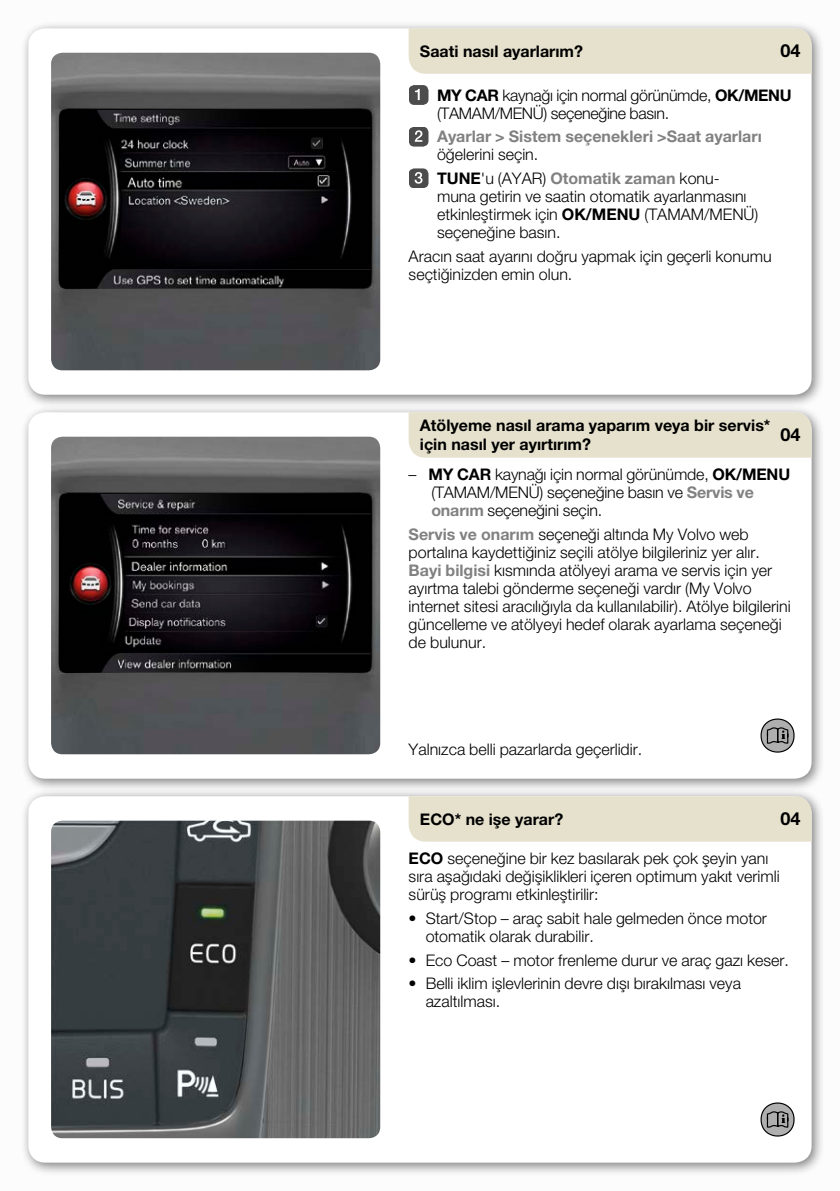
<style>
.page{position:relative;width:840px;height:1191px;background:#fff}
.page>*{position:absolute;margin:0;border:0;box-sizing:border-box;transform-origin:0 0}
.t1{font:700 18px "Helvetica Neue ECG";color:#000}
.t2{font:300 16px/18px "Helvetica Neue ECG";color:#000}
.t3{font:700 16px/19.2px "Helvetica Neue ECG";color:#000}
.t4{font:300 16px/18px "Helvetica Neue ECG";letter-spacing:-.02em;color:#000}
.t5{font:700 16px "Helvetica Neue ECG";color:#808180}
.s1{font-weight:700}
.s2{font-weight:700;color:#808180}
</style>
<div class="page">
<div style="left:20px;top:20px;width:804px;height:388px;background:#000;opacity:.5"></div>
<div style="left:28px;top:28px;width:783px;height:367px;background:#fff;border-radius:17px"></div>
<div style="left:20px;top:404px;width:804px;height:388px;background:#000;opacity:.5"></div>
<div style="left:28px;top:412px;width:783px;height:366px;background:#fff;border-radius:17px"></div>
<div style="left:20px;top:788px;width:804px;height:388px;background:#000;opacity:.5"></div>
<div style="left:28px;top:796px;width:783px;height:366px;background:#fff;border-radius:17px"></div>
<div style="left:408px;top:28px;width:403px;height:46px;background:#e5e1cc"></div>
<img style="left:51px;top:53px;width:329px;height:317px">
<hr style="left:67px;top:109px;width:294px;height:1px;background:#000">
<img style="left:51px;top:437px;width:329px;height:317px">
<hr style="left:67px;top:493px;width:294px;height:1px;background:#000">
<div style="left:408px;top:412px;width:403px;height:46px;background:#e5e1cc"></div>
<img style="left:51px;top:820px;width:329px;height:318px">
<div style="left:408px;top:796px;width:403px;height:45px;background:#e5e1cc"></div>
<svg style="left:409px;top:85px;width:19px;height:20px"></svg>
<svg style="left:409px;top:127px;width:19px;height:20px"></svg>
<svg style="left:409px;top:168px;width:19px;height:20px"></svg>
<svg style="left:760px;top:718px;width:34px;height:34px"></svg>
<svg style="left:760px;top:1102px;width:34px;height:34px"></svg>
<p class="t3" style="left:420px;top:41px;width:164px">Saati nasıl ayarlarım?</p>
<p class="t1" style="left:780px;top:40px;width:22px">04</p>
<p class="t4" style="left:437px;top:86px;width:356px"><span class="s1">MY CAR</span> kaynağı için normal görünümde, <span class="s1">OK/MENU </span>(TAMAM/MENÜ) seçeneğine basın.</p>
<p class="t5" style="left:437px;top:126px;width:326px">Ayarlar &gt; Sistem seçenekleri &gt;Saat ayarları</p>
<p class="t2" style="left:437px;top:143px;width:284px;line-height:23.6px">öğelerini seçin.<br><span class="s1">TUNE</span>'u (AYAR) <span class="s2">Otomatik zaman</span> konu-</p>
<p class="t2" style="left:437px;top:187px;width:323px">muna getirin ve saatin otomatik ayarlanmasını etkinleştirmek için <span class="s1">OK/MENU</span> (TAMAM/MENÜ) seçeneğine basın.</p>
<p class="t2" style="left:408px;top:247px;width:364px">Aracın saat ayarını doğru yapmak için geçerli konumu seçtiğinizden emin olun.</p>
<p class="t3" style="left:420px;top:415px;width:352px">Atölyeme nasıl arama yaparım veya bir servis* için nasıl yer ayırtırım?</p>
<p class="t2" style="left:431px;top:466px;width:360px;text-indent:-23px">– <span class="s1">MY CAR</span> kaynağı için normal görünümde, <span class="s1">OK/MENU </span>(TAMAM/MENÜ) seçeneğine basın ve <span class="s2">Servis ve onarım</span> seçeneğini seçin.</p>
<p class="t2" style="left:408px;top:525px;width:383px"><span class="s2">Servis ve onarım</span> seçeneği altında My Volvo web portalına kaydettiğiniz seçili atölye bilgileriniz yer alır.<br><span class="s2">Bayi bilgisi</span> kısmında atölyeyi arama ve servis için yer ayırtma talebi gönderme seçeneği vardır (My Volvo internet sitesi aracılığıyla da kullanılabilir). Atölye bilgilerini güncelleme ve atölyeyi hedef olarak ayarlama seçeneği de bulunur.</p>
<p class="t1" style="left:780px;top:423px;width:22px">04</p>
<p class="t2" style="left:408px;top:740px;width:235px">Yalnızca belli pazarlarda geçerlidir.</p>
<p class="t3" style="left:420px;top:809px;width:145px">ECO* ne işe yarar?</p>
<p class="t1" style="left:780px;top:807px;width:22px">04</p>
<p class="t2" style="left:408px;top:849px;width:372px"><span class="s1">ECO</span> seçeneğine bir kez basılarak pek çok şeyin yanı sıra aşağıdaki değişiklikleri içeren optimum yakıt verimli sürüş programı etkinleştirilir:</p>
<p class="t2" style="left:425px;top:909px;width:342px;text-indent:-17px">• Start/Stop – araç sabit hale gelmeden önce motor otomatik olarak durabilir.</p>
<p class="t2" style="left:408px;top:951px;width:381px">• Eco Coast – motor frenleme durur ve araç gazı keser.</p>
<p class="t2" style="left:425px;top:974px;width:316px;text-indent:-17px">• Belli iklim işlevlerinin devre dışı bırakılması veya azaltılması.</p>
</div>
